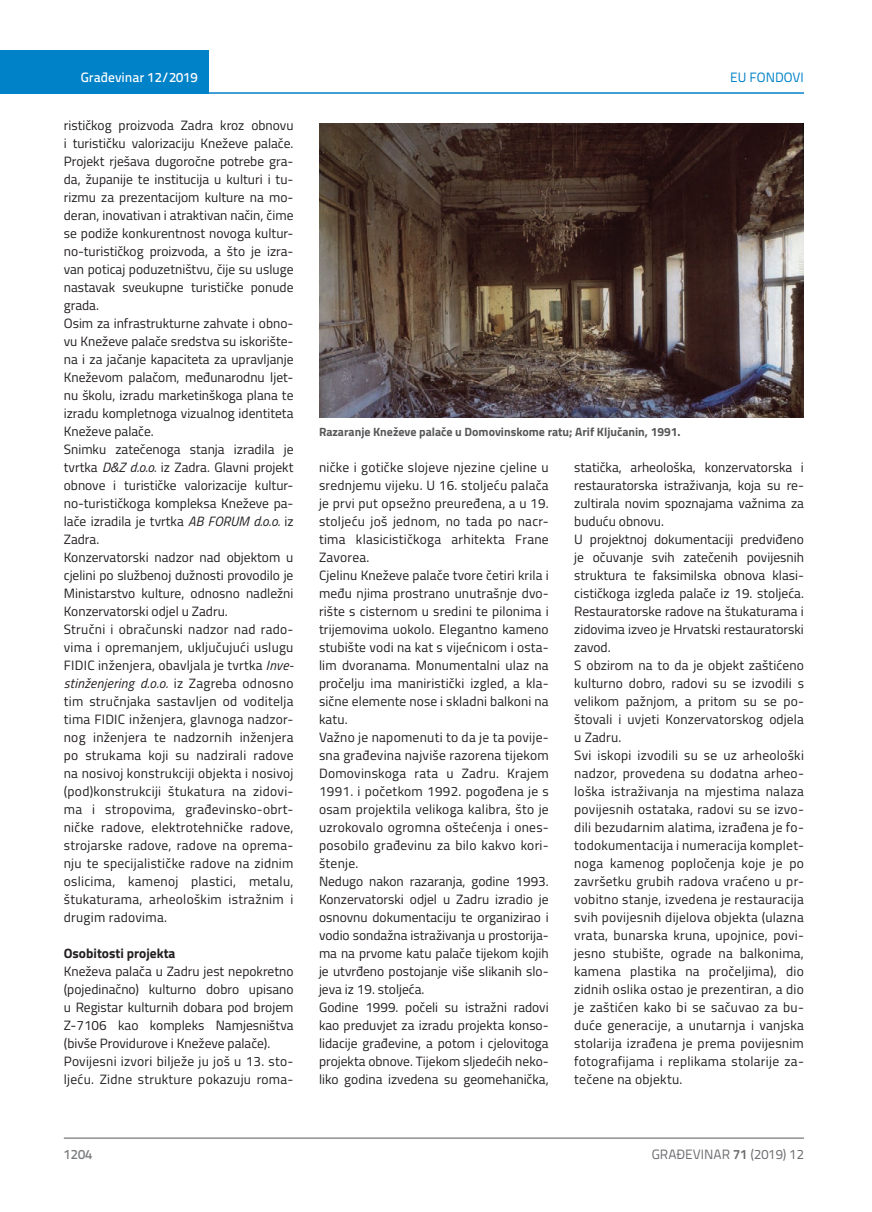
<style>
.page{position:relative;width:872px;height:1212px;background:#fff}
.page>*{position:absolute;margin:0;border:0;box-sizing:border-box;transform-origin:0 0}
.t1{font:13.5px/18px "Titillium";letter-spacing:.01em;color:#231f20}
.t2{font:13.5px "Titillium Text 22 L";color:#6c6d70}
.t3{font:700 13.5px "Titillium";color:#231f20}
.t4{font:500 13.5px "Titillium Text 22 L";color:#fff}
.t5{font:13.5px "Titillium Text 22 L";color:#0082c8}
.t6{font:500 13.5px "Titillium Text 22 L";color:#787a7d}
.t7{font:700 12px "Titillium";color:#57585a}
.s1{font-style:italic}
.s2{font-weight:700}
</style>
<div class="page">
<div style="left:0;top:50px;width:208px;height:44px;background:#0082c8"></div>
<hr style="left:0;top:92px;width:804px;height:2px;background:#0082c8">
<hr style="left:64px;top:1138px;width:740px;height:1px;background:#57585a">
<img style="left:319px;top:123px;width:485px;height:295px">
<p class="t4" style="left:81px;top:67px;width:118px">Građevinar 12/2019</p>
<p class="t5" style="left:730px;top:68px;width:75px">EU FONDOVI</p>
<p class="t1" style="left:64px;top:115px;width:231px">rističkog proizvoda Zadra kroz obnovu i turističku valorizaciju Kneževe palače.<br>Projekt rješava dugoročne potrebe gra&shy;da, županije te institucija u kulturi i tu&shy;rizmu za prezentacijom kulture na mo&shy;deran, inovativan i atraktivan način, čime se podiže konkurentnost novoga kultur&shy;no-turističkog proizvoda, a što je izra&shy;van poticaj poduzetništvu, čije su usluge nastavak sveukupne turističke ponude grada.<br>Osim za infrastrukturne zahvate i obno&shy;vu Kneževe palače sredstva su iskorište&shy;na i za jačanje kapaciteta za upravljanje Kneževom palačom, međunarodnu ljet&shy;nu školu, izradu marketinškoga plana te izradu kompletnoga vizualnog identiteta Kneževe palače.<br>Snimku zatečenoga stanja izradila je tvrtka <span class="s1">D&amp;Z d.o.o.</span> iz Zadra. Glavni projekt obnove i turističke valorizacije kultur&shy;no-turističkoga kompleksa Kneževe pa&shy;lače izradila je tvrtka <span class="s1">AB FORUM d.o.o.</span> iz Zadra.<br>Konzervatorski nadzor nad objektom u cjelini po službenoj dužnosti provodilo je Ministarstvo kulture, odnosno nadležni Konzervatorski odjel u Zadru.<br>Stručni i obračunski nadzor nad rado&shy;vima i opremanjem, uključujući uslugu FIDIC inženjera, obavljala je tvrtka <span class="s1">Inve&shy;stinženjering d.o.o.</span> iz Zagreba odnosno tim stručnjaka sastavljen od voditelja tima FIDIC inženjera, glavnoga nadzor&shy;nog inženjera te nadzornih inženjera po strukama koji su nadzirali radove na nosivoj konstrukciji objekta i nosivoj (pod)konstrukciji štukatura na zidovi&shy;ma i stropovima, građevinsko-obrt&shy;ničke radove, elektrotehničke radove, strojarske radove, radove na oprema&shy;nju te specijalističke radove na zidnim oslicima, kamenoj plastici, metalu, štukaturama, arheološkim istražnim i drugim radovima.</p>
<p class="t3" style="left:64px;top:943px;width:113px">Osobitosti projekta</p>
<p class="t1" style="left:64px;top:962px;width:231px">Kneževa palača u Zadru jest nepokretno (pojedinačno) kulturno dobro upisano u Registar kulturnih dobara pod brojem Z-7106 kao kompleks Namjesništva (bivše Providurove i Kneževe palače).<br>Povijesni izvori bilježe ju još u 13. sto&shy;ljeću. Zidne strukture pokazuju roma-</p>
<p class="t7" style="left:319px;top:422px;width:363px">Razaranje Kneževe palače u Domovinskome ratu; Arif Ključanin, 1991.</p>
<p class="t1" style="left:319px;top:457px;width:231px">ničke i gotičke slojeve njezine cjeline u srednjemu vijeku. U 16. stoljeću palača je prvi put opsežno preuređena, a u 19. stoljeću još jednom, no tada po nacr&shy;tima klasicističkoga arhitekta Frane Zavorea.<br>Cjelinu Kneževe palače tvore četiri krila i među njima prostrano unutrašnje dvo&shy;rište s cisternom u sredini te pilonima i trijemovima uokolo. Elegantno kameno stubište vodi na kat s vijećnicom i osta&shy;lim dvoranama. Monumentalni ulaz na pročelju ima maniristički izgled, a kla&shy;sične elemente nose i skladni balkoni na katu.<br>Važno je napomenuti to da je ta povije&shy;sna građevina najviše razorena tijekom Domovinskoga rata u Zadru. Krajem 1991. i početkom 1992. pogođena je s osam projektila velikoga kalibra, što je uzrokovalo ogromna oštećenja i ones&shy;posobilo građevinu za bilo kakvo kori&shy;štenje.<br>Nedugo nakon razaranja, godine 1993.<br>Konzervatorski odjel u Zadru izradio je osnovnu dokumentaciju te organizirao i vodio sondažna istraživanja u prostorija&shy;ma na prvome katu palače tijekom kojih je utvrđeno postojanje više slikanih slo&shy;jeva iz 19. stoljeća.<br>Godine 1999. počeli su istražni radovi kao preduvjet za izradu projekta konso&shy;lidacije građevine, a potom i cjelovitoga projekta obnove. Tijekom sljedećih neko&shy;liko godina izvedena su geomehanička,</p>
<p class="t1" style="left:574px;top:457px;width:231px">statička, arheološka, konzervatorska i restauratorska istraživanja, koja su re&shy;zultirala novim spoznajama važnima za buduću obnovu.<br>U projektnoj dokumentaciji predviđeno je očuvanje svih zatečenih povijesnih struktura te faksimilska obnova klasi&shy;cističkoga izgleda palače iz 19. stoljeća.<br>Restauratorske radove na štukaturama i zidovima izveo je Hrvatski restauratorski zavod.<br>S obzirom na to da je objekt zaštićeno kulturno dobro, radovi su se izvodili s velikom pažnjom, a pritom su se po&shy;štovali i uvjeti Konzervatorskog odjela u Zadru.<br>Svi iskopi izvodili su se uz arheološki nadzor, provedena su dodatna arheo&shy;loška istraživanja na mjestima nalaza povijesnih ostataka, radovi su se izvo&shy;dili bezudarnim alatima, izrađena je fo&shy;todokumentacija i numeracija komplet&shy;noga kamenog popločenja koje je po završetku grubih radova vraćeno u pr&shy;vobitno stanje, izvedena je restauracija svih povijesnih dijelova objekta (ulazna vrata, bunarska kruna, upojnice, povi&shy;jesno stubište, ograde na balkonima, kamena plastika na pročeljima), dio zidnih oslika ostao je prezentiran, a dio je zaštićen kako bi se sačuvao za bu&shy;duće generacije, a unutarnja i vanjska stolarija izrađena je prema povijesnim fotografijama i replikama stolarije za&shy;tečene na objektu.</p>
<p class="t6" style="left:64px;top:1144px;width:30px">1204</p>
<p class="t2" style="left:652px;top:1144px;width:154px">GRAĐEVINAR <span class="s2">71</span> (2019) 12</p>
</div>
